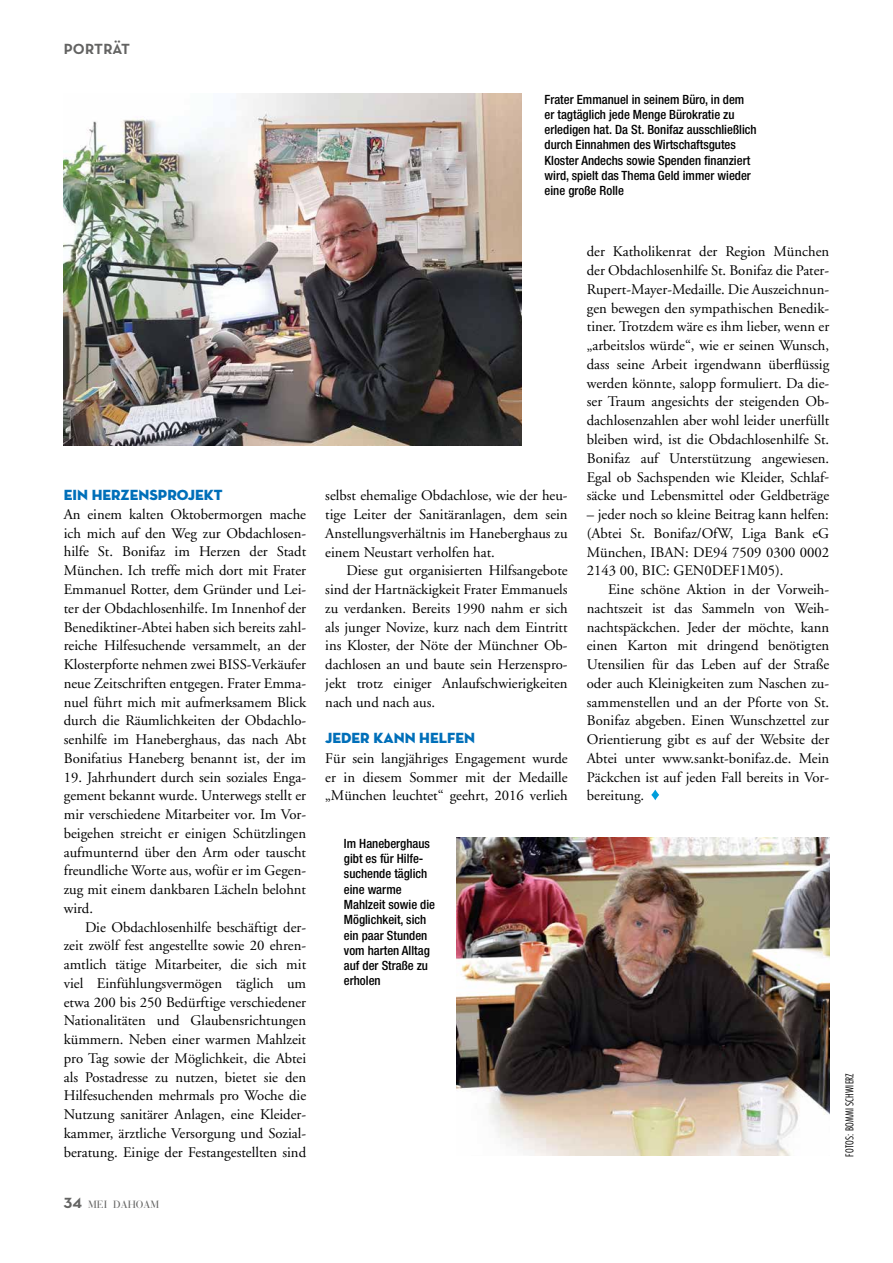
<style>
.page{position:relative;width:893px;height:1263px;background:#fff}
.page>*{position:absolute;margin:0;border:0;box-sizing:border-box;transform-origin:0 0}
.t1{font:15px "Neutraface Display Titling";color:#006fb9}
.t2{font:700 15px "Neutraface Text";letter-spacing:.005em;color:#636362}
.t3{font:14.7px/18.8px "Adobe Garamond";color:#000;text-align:justify}
.t4{font:500 condensed 12.75px/15.3px "Helvetica Neue LT";color:#000}
.t5{font:300 condensed 10.5px "Futura LT";letter-spacing:.01em;color:#000}
.t6{font:10.5px "Bauer Bodoni";color:#636362}
.s1{font-family:"Neutraface Text";font-weight:700;font-size:15px}
</style>
<div class="page">
<img style="left:64px;top:94px;width:458px;height:352px">
<img style="left:456px;top:838px;width:373px;height:317px">
<svg style="left:651px;top:789px;width:8px;height:11px"></svg>
<p class="t2" style="left:64px;top:39px;width:68px">PORTRÄT</p>
<p class="t4" style="left:545px;top:91px;width:213px">Frater Emmanuel in seinem Büro, in dem er tagtäglich jede Menge Bürokratie zu erledigen hat. Da St. Bonifaz ausschließlich durch Einnahmen des Wirtschaftsgutes Kloster Andechs sowie Spenden finanziert wird, spielt das Thema Geld immer wieder eine große Rolle</p>
<p class="t1" style="left:64px;top:486px;width:160px">EIN HERZENSPROJEKT</p>
<p class="t3" style="left:64px;top:505px;width:244px">An einem kalten Oktobermorgen mache ich mich auf den Weg zur Obdachlosen&shy;hilfe St. Bonifaz im Herzen der Stadt München. Ich treffe mich dort mit Frater Emmanuel Rotter, dem Gründer und Lei&shy;ter der Obdachlosenhilfe. Im Innenhof der Benediktiner-Abtei haben sich bereits zahl&shy;reiche Hilfesuchende versammelt, an der Klosterpforte nehmen zwei BISS-Verkäufer neue Zeitschriften entgegen. Frater Emma&shy;nuel führt mich mit aufmerksamem Blick durch die Räumlichkeiten der Obdachlo&shy;senhilfe im Haneberghaus, das nach Abt Bonifatius Haneberg benannt ist, der im</p>
<p class="t3" style="left:64px;top:767px;width:244px">19. Jahrhundert durch sein soziales Enga&shy;gement bekannt wurde. Unterwegs stellt er mir verschiedene Mitarbeiter vor. Im Vor&shy;beigehen streicht er einigen Schützlingen aufmunternd über den Arm oder tauscht freundliche Worte aus, wofür er im Gegen&shy;zug mit einem dankbaren Lächeln belohnt wird.</p>
<p class="t3" style="left:64px;top:917px;width:244px;text-indent:21px">Die Obdachlosenhilfe beschäftigt der&shy;zeit zwölf fest angestellte sowie 20 ehren&shy;amtlich tätige Mitarbeiter, die sich mit viel Einfühlungsvermögen täglich um etwa 200 bis 250 Bedürftige verschiedener Nationalitäten und Glaubensrichtungen kümmern. Neben einer warmen Mahlzeit pro Tag sowie der Möglichkeit, die Abtei als Postadresse zu nutzen, bietet sie den Hilfesuchenden mehrmals pro Woche die Nutzung sanitärer Anlagen, eine Kleider&shy;kammer, ärztliche Versorgung und Sozial&shy;beratung. Einige der Festangestellten sind</p>
<p class="t6" style="left:64px;top:1198px;width:97px"><span class="s1">34</span> MEI DAHOAM</p>
<p class="t3" style="left:325px;top:486px;width:244px">selbst ehemalige Obdachlose, wie der heu&shy;tige Leiter der Sanitäranlagen, dem sein Anstellungsverhältnis im Haneberghaus zu einem Neustart verholfen hat.</p>
<p class="t3" style="left:325px;top:561px;width:244px;text-indent:21px">Diese gut organisierten Hilfsangebote sind der Hartnäckigkeit Frater Emmanuels zu verdanken. Bereits 1990 nahm er sich als junger Novize, kurz nach dem Eintritt ins Kloster, der Nöte der Münchner Ob&shy;dachlosen an und baute sein Herzenspro&shy;jekt trotz einiger Anlaufschwierigkeiten nach und nach aus.</p>
<p class="t1" style="left:325px;top:729px;width:151px">JEDER KANN HELFEN</p>
<p class="t3" style="left:325px;top:749px;width:244px">Für sein langjähriges Engagement wurde er in diesem Sommer mit der Medaille „München leuchtet“ geehrt, 2016 verlieh</p>
<p class="t4" style="left:344px;top:835px;width:93px">Im Haneberghaus gibt es für Hilfe&shy;suchende täglich eine warme<br>Mahlzeit sowie die<br>Möglichkeit, sich ein paar Stunden vom harten Alltag auf der Straße zu erholen</p>
<p class="t3" style="left:587px;top:242px;width:244px">der Katholikenrat der Region München der Obdachlosenhilfe St. Bonifaz die Pater-Rupert-Mayer-Medaille. Die Auszeichnun&shy;gen bewegen den sympathischen Benedik&shy;tiner. Trotzdem wäre es ihm lieber, wenn er „arbeitslos würde“, wie er seinen Wunsch, dass seine Arbeit irgendwann überflüssig werden könnte, salopp formuliert. Da die&shy;ser Traum angesichts der steigenden Ob&shy;dachlosenzahlen aber wohl leider unerfüllt bleiben wird, ist die Obdachlosenhilfe St.<br>Bonifaz auf Unterstützung angewiesen.<br>Egal ob Sachspenden wie Kleider, Schlaf&shy;säcke und Lebensmittel oder Geldbeträge</p>
<p class="t3" style="left:587px;top:505px;width:244px">– jeder noch so kleine Beitrag kann helfen: (Abtei St. Bonifaz/OfW, Liga Bank eG München, IBAN: DE94 7509 0300 0002<br>2143 00, BIC: GEN0DEF1M05).</p>
<p class="t3" style="left:587px;top:580px;width:244px;text-indent:21px">Eine schöne Aktion in der Vorweih&shy;nachtszeit ist das Sammeln von Weih&shy;nachtspäckchen. Jeder der möchte, kann einen Karton mit dringend benötigten Utensilien für das Leben auf der Straße oder auch Kleinigkeiten zum Naschen zu&shy;sammenstellen und an der Pforte von St.<br>Bonifaz abgeben. Einen Wunschzettel zur Orientierung gibt es auf der Website der Abtei unter www.sankt-bonifaz.de. Mein Päckchen ist auf jeden Fall bereits in Vor&shy;bereitung.</p>
<p class="t5" style="left:843px;top:1157px;width:85px;rotate:-90deg">FOTOS: BOMMI SCHWIERZ</p>
</div>
